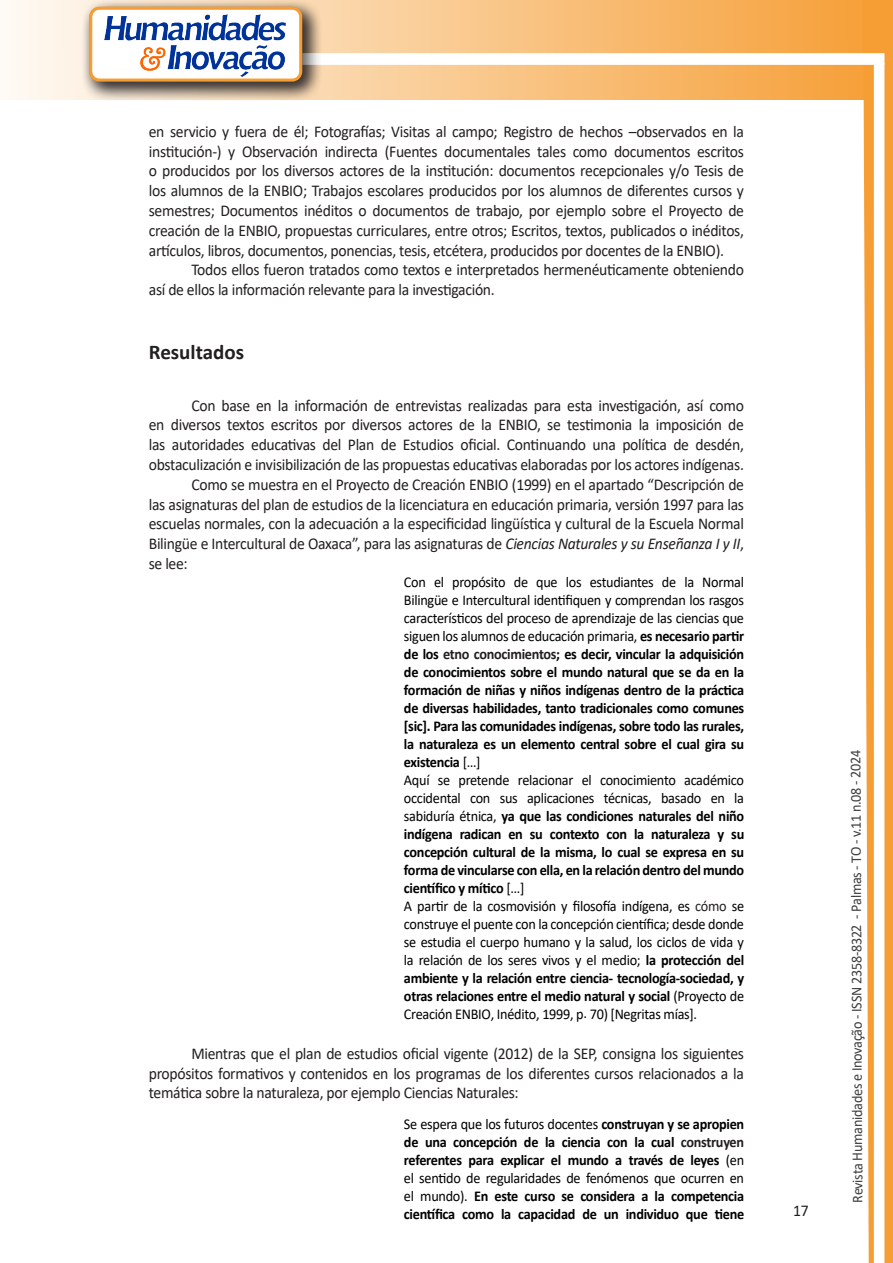
<style>
.page{position:relative;width:893px;height:1263px;background:#fff}
.page>*{position:absolute;margin:0;border:0;box-sizing:border-box;transform-origin:0 0}
.Titulo_2{font:700 21px "Calibri";color:#231f20}
.texto{font:16.5px/19.8px "Calibri";letter-spacing:-.02em;color:#231f20;text-align:justify;scale:.95 1}
.citacao{font:700 15px/18px "Calibri";letter-spacing:-.02em;color:#000;text-align:justify;scale:.95 1}
.citacao-2{font:15px/18px "Calibri";letter-spacing:-.02em;color:#000;text-align:justify;scale:.95 1}
.t1{font:15px "Calibri";letter-spacing:-.025em;color:#3e3e3f;scale:.95 1}
.s1{font-style:italic}
.s2{font-weight:400}
.s3{color:#231f20}
.s4{font-weight:700}
</style>
<div class="page">
<svg style="left:5px;top:0;width:858px;height:100px;background:#f9c484"></svg>
<div style="left:302px;top:53px;width:582px;height:12px;background:#fff;border:2px solid #fff"></div>
<svg style="left:863px;top:0;width:30px;height:1263px"></svg>
<div style="left:81px;top:0;width:241px;height:102px;background:#231f20;opacity:.75"></div>
<div style="left:91px;top:8px;width:210px;height:72px;background:#fff;border-radius:9px"></div>
<img style="left:104px;top:14px;width:181px;height:62px">
<div style="left:89px;top:7px;width:213px;height:75px;border:3px solid #f69e34;border-radius:9px"></div>
<p class="texto" style="left:149px;top:121px;width:628px">en servicio y fuera de él; Fotografías; Visitas al campo; Registro de hechos –observados en la institución-) y Observación indirecta (Fuentes documentales tales como documentos escritos o producidos por los diversos actores de la institución: documentos recepcionales y/o Tesis de los alumnos de la ENBIO; Trabajos escolares producidos por los alumnos de diferentes cursos y semestres; Documentos inéditos o documentos de trabajo, por ejemplo sobre el Proyecto de creación de la ENBIO, propuestas curriculares, entre otros; Escritos, textos, publicados o inéditos, artículos, libros, documentos, ponencias, tesis, etcétera, producidos por docentes de la ENBIO).</p>
<p class="texto" style="left:149px;top:260px;width:628px;text-indent:43px">Todos ellos fueron tratados como textos e interpretados hermenéuticamente obteniendo así de ellos la información relevante para la investigación.</p>
<p class="Titulo_2" style="left:149px;top:338px;width:97px">Resultados</p>
<p class="texto" style="left:149px;top:395px;width:628px;text-indent:43px">Con base en la información de entrevistas realizadas para esta investigación, así como en diversos textos escritos por diversos actores de la ENBIO, se testimonia la imposición de las autoridades educativas del Plan de Estudios oficial. Continuando una política de desdén, obstaculización e invisibilización de las propuestas educativas elaboradas por los actores indígenas.</p>
<p class="texto" style="left:149px;top:474px;width:628px;text-indent:43px">Como se muestra en el Proyecto de Creación ENBIO (1999) en el apartado “Descripción de las asignaturas del plan de estudios de la licenciatura en educación primaria, versión 1997 para las escuelas normales, con la adecuación a la especificidad lingüística y cultural de la Escuela Normal Bilingüe e Intercultural de Oaxaca”, para las asignaturas de <span class="s1">Ciencias Naturales y su Enseñanza I y II</span>, se lee:</p>
<p class="citacao" style="left:404px;top:573px;width:360px"><span class="s2">Con el propósito de que los estudiantes de la Normal Bilingüe e Intercultural identifiquen y comprendan los rasgos característicos del proceso de aprendizaje de las ciencias que siguen los alumnos de educación primaria,</span> es necesario partir de los <span class="s3">etno conocimientos</span>; es decir, vincular la adquisición de conocimientos sobre el mundo natural que se da en la formación de niñas y niños indígenas dentro de la práctica de diversas habilidades, tanto tradicionales como comunes [sic]. Para las comunidades indígenas, sobre todo las rurales, la naturaleza es un elemento central sobre el cual gira su existencia <span class="s2">[…]</span></p>
<p class="citacao" style="left:404px;top:771px;width:360px"><span class="s2">Aquí se pretende relacionar el conocimiento académico occidental con sus aplicaciones técnicas, basado en la sabiduría étnica,</span> ya que las condiciones naturales del niño indígena radican en su contexto con la naturaleza y su concepción cultural de la misma, lo cual se expresa en su forma de vincularse con ella, en la relación dentro del mundo científico y mítico <span class="s2">[…]</span></p>
<p class="citacao-2" style="left:404px;top:897px;width:360px">A partir de la cosmovisión y filosofía indígena, es <span class="s3">cómo</span> se construye el puente con la concepción científica; desde donde se estudia el cuerpo humano y la salud, los ciclos de vida y la relación de los seres vivos y el medio; <span class="s4">la protección del ambiente y la relación entre ciencia- tecnología-sociedad, y otras relaciones entre el medio natural y social</span> (Proyecto de Creación ENBIO, Inédito, 1999, p. 70) [Negritas mías].</p>
<p class="texto" style="left:149px;top:1043px;width:628px;text-indent:43px">Mientras que el plan de estudios oficial vigente (2012) de la SEP, consigna los siguientes propósitos formativos y contenidos en los programas de los diferentes cursos relacionados a la temática sobre la naturaleza, por ejemplo Ciencias Naturales:</p>
<p class="citacao" style="left:404px;top:1115px;width:360px"><span class="s2">Se espera que los futuros docentes</span> construyan y se apropien de una concepción de la ciencia con la cual <span class="s3">construyen </span>referentes para explicar el mundo a través de leyes <span class="s2">(en el sentido de regularidades de fenómenos que ocurren en el mundo).</span> En este curso se considera a la competencia científica como la capacidad de un individuo que tiene</p>
<p class="texto" style="left:793px;top:1200px;width:18px">17</p>
<p class="t1" style="left:846px;top:1203px;width:478px;rotate:-90deg">Revista Humanidades e Inovação - ISSN 2358-8322 - Palmas - TO - v.11 n.08 - 2024</p>
</div>
